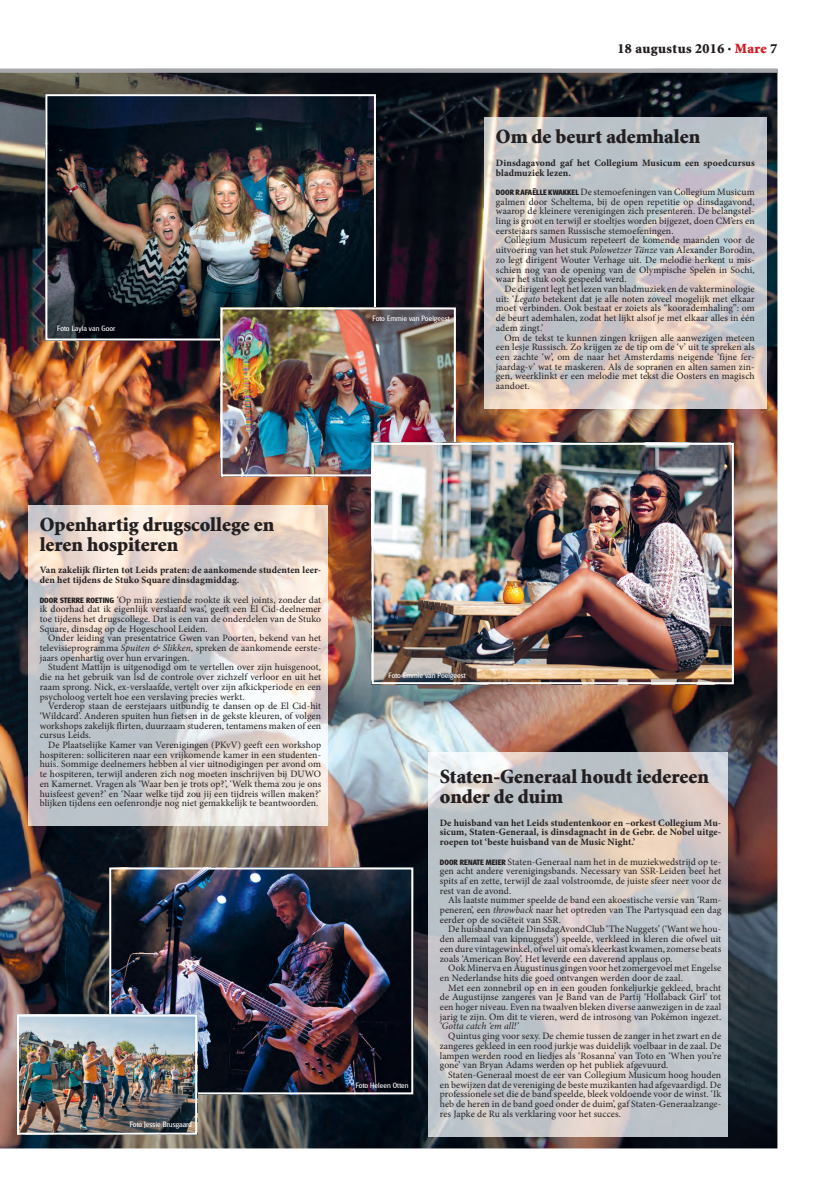
<style>
.page{position:relative;width:820px;height:1191px;background:#fff}
.page>*{position:absolute;margin:0;border:0;box-sizing:border-box;transform-origin:0 0}
.t1{font:900 20px/20px "Minion";color:#231f20}
.t2{font:900 14px "Minion";letter-spacing:.03em;color:#231f20}
.t3{font:9.7px/9.7px "Minion Pro";letter-spacing:.01em;color:#231f20;text-align:justify}
.t4{font:700 9.7px/9.7px "Minion Pro";letter-spacing:.01em;color:#231f20}
.t5{font:italic 9.7px "Minion Pro";color:#231f20}
.t6{font:8px "Glasgow RR";letter-spacing:.005em;color:#fff}
.s1{color:#d2161e}
.s2{font-family:"Glasgow RR";font-weight:700;font-size:8px}
.s3{font-style:italic}
</style>
<div class="page">
<img style="left:0;top:73px;width:777px;height:1075px">
<img style="left:48px;top:97px;width:325px;height:240px">
<div style="left:45px;top:94px;width:331px;height:246px;border:2px solid #fff"></div>
<img style="left:223px;top:310px;width:229px;height:163px">
<div style="left:220px;top:307px;width:235px;height:169px;border:2px solid #fff"></div>
<img style="left:484px;top:117px;width:281px;height:291px">
<img style="left:28px;top:505px;width:299px;height:320px">
<img style="left:428px;top:753px;width:299px;height:383px">
<img style="left:374px;top:446px;width:356px;height:235px">
<div style="left:371px;top:443px;width:362px;height:241px;border:2px solid #fff"></div>
<img style="left:112px;top:870px;width:298px;height:221px">
<div style="left:109px;top:867px;width:304px;height:227px;border:2px solid #fff"></div>
<img style="left:20px;top:1017px;width:174px;height:114px">
<div style="left:17px;top:1014px;width:180px;height:120px;border:2px solid #fff"></div>
<svg style="left:0;top:69px;width:777px;height:4px;background:#a1a2a6"></svg>
<p class="t6" style="left:57px;top:324px;width:60px">Foto Layla van Goor</p>
<p class="t6" style="left:372px;top:314px;width:79px">Foto Emmie van Poelgeest</p>
<h2 class="t2" style="left:617px;top:42px;width:161px">18 augustus 2016 · <span class="s1">Mare</span> 7</h2>
<h1 class="t1" style="left:495px;top:127px;width:206px">Om de beurt ademhalen</h1>
<p class="t4" style="left:495px;top:158px;width:260px">Dinsdagavond gaf het Collegium Musicum een spoedcursus bladmuziek lezen.</p>
<p class="t3" style="left:495px;top:187px;width:260px"><span class="s2">DOOR RAFAËLLE KWAKKEL</span> De stemoefeningen van Collegium Musicum galmen door Scheltema, bij de open repetitie op dinsdagavond, waarop de kleinere verenigingen zich presenteren. De belangstel&shy;ling is groot en terwijl er stoeltjes worden bijgezet, doen CM’ers en eerstejaars samen Russische stemoefeningen.</p>
<p class="t3" style="left:495px;top:235px;width:260px;text-indent:9px">Collegium Musicum repeteert de komende maanden voor de uitvoering van het stuk <span class="s3">Polowetzer Tänze</span> van Alexander Borodin, zo legt dirigent Wouter Verhage uit. De melodie herkent u mis&shy;schien nog van de opening van de Olympische Spelen in Sochi, waar het stuk ook gespeeld werd.</p>
<p class="t3" style="left:495px;top:284px;width:260px;text-indent:9px">De dirigent legt het lezen van bladmuziek en de vakterminologie uit: ‘<span class="s3">Legato</span> betekent dat je alle noten zoveel mogelijk met elkaar moet verbinden. Ook bestaat er zoiets als “koorademhaling”: om de beurt ademhalen, zodat het lijkt alsof je met elkaar alles in één adem zingt.’</p>
<p class="t3" style="left:495px;top:332px;width:260px;text-indent:9px">Om de tekst te kunnen zingen krijgen alle aanwezigen meteen een lesje Russisch. Zo krijgen ze de tip om de ‘v’ uit te spreken als een zachte ‘w’, om de naar het Amsterdams neigende ‘fijne fer&shy;jaardag-v’ wat te maskeren. Als de sopranen en alten samen zin&shy;gen, weerklinkt er een melodie met tekst die Oosters en magisch aandoet.</p>
<h1 class="t1" style="left:40px;top:515px;width:236px">Openhartig drugscollege en leren hospiteren</h1>
<p class="t4" style="left:40px;top:565px;width:283px">Van zakelijk flirten tot Leids praten: de aankomende studenten leer&shy;den het tijdens de Stuko Square dinsdagmiddag.</p>
<p class="t3" style="left:40px;top:594px;width:283px"><span class="s2">DOOR STERRE ROETING</span> ‘Op mijn zestiende rookte ik veel joints, zonder dat ik doorhad dat ik eigenlijk verslaafd was’, geeft een El Cid-deelnemer toe tijdens het drugscollege. Dat is een van de onderdelen van de Stuko Square, dinsdag op de Hogeschool Leiden.</p>
<p class="t3" style="left:40px;top:633px;width:283px;text-indent:9px">Onder leiding van presentatrice Gwen van Poorten, bekend van het televisieprogramma <span class="s3">Spuiten &amp; Slikken</span>, spreken de aankomende eerste&shy;jaars openhartig over hun ervaringen.</p>
<p class="t3" style="left:40px;top:662px;width:283px;text-indent:9px">Student Mattijn is uitgenodigd om te vertellen over zijn huisgenoot, die na het gebruik van lsd de controle over zichzelf verloor en uit het raam sprong. Nick, ex-verslaafde, vertelt over zijn afkickperiode en een psycholoog vertelt hoe een verslaving precies werkt.</p>
<p class="t3" style="left:40px;top:701px;width:283px;text-indent:9px">Verderop staan de eerstejaars uitbundig te dansen op de El Cid-hit ‘Wildcard’. Anderen spuiten hun fietsen in de gekste kleuren, of volgen workshops zakelijk flirten, duurzaam studeren, tentamens maken of een cursus Leids.</p>
<p class="t3" style="left:40px;top:740px;width:283px;text-indent:9px">De Plaatselijke Kamer van Verenigingen (PKvV) geeft een workshop hospiteren: solliciteren naar een vrijkomende kamer in een studenten&shy;huis. Sommige deelnemers hebben al vier uitnodigingen per avond om te hospiteren, terwijl anderen zich nog moeten inschrijven bij DUWO en Kamernet. Vragen als ‘Waar ben je trots op?’, ‘Welk thema zou je ons huisfeest geven?’ en ‘Naar welke tijd zou jij een tijdreis willen maken?’ blijken tijdens een oefenrondje nog niet gemakkelijk te beantwoorden.</p>
<p class="t6" style="left:130px;top:1119px;width:64px">Foto Jessie Brusgaard</p>
<p class="t6" style="left:388px;top:671px;width:79px">Foto Emmie van Poelgeest</p>
<p class="t6" style="left:355px;top:1080px;width:54px">Foto Heleen Otten</p>
<h1 class="t1" style="left:439px;top:767px;width:270px">Staten-Generaal houdt iedereen onder de duim</h1>
<p class="t4" style="left:439px;top:817px;width:283px;text-align:justify">De huisband van het Leids studentenkoor en –orkest Collegium Mu&shy;sicum, Staten-Generaal, is dinsdagnacht in de Gebr. de Nobel uitge&shy;roepen tot ‘beste huisband van de Music Night.’</p>
<p class="t3" style="left:439px;top:856px;width:283px"><span class="s2">DOOR RENATE MEIER</span> Staten-Generaal nam het in de muziekwedstrijd op te&shy;gen acht andere verenigingsbands. Necessary van SSR-Leiden beet het spits af en zette, terwijl de zaal volstroomde, de juiste sfeer neer voor de rest van de avond.</p>
<p class="t3" style="left:439px;top:895px;width:283px;text-indent:9px">Als laatste nummer speelde de band een akoestische versie van ‘Ram&shy;peneren’, een <span class="s3">throwback</span> naar het optreden van The Partysquad een dag eerder op de sociëteit van SSR.</p>
<p class="t3" style="left:439px;top:924px;width:283px;text-indent:9px">De huisband van de DinsdagAvondClub ‘The Nuggets’ (‘Want we hou&shy;den allemaal van kipnuggets’) speelde, verkleed in kleren die ofwel uit een dure vintagewinkel, ofwel uit oma’s kleerkast kwamen, zomerse beats zoals ‘American Boy’. Het leverde een daverend applaus op.</p>
<p class="t3" style="left:439px;top:963px;width:283px;text-indent:9px">Ook Minerva en Augustinus gingen voor het zomergevoel met Engelse en Nederlandse hits die goed ontvangen werden door de zaal.</p>
<p class="t3" style="left:439px;top:982px;width:283px;text-indent:9px">Met een zonnebril op en in een gouden fonkeljurkje gekleed, bracht de Augustijnse zangeres van Je Band van de Partij ‘Hollaback Girl’ tot een hoger niveau. Even na twaalven bleken diverse aanwezigen in de zaal jarig te zijn. Om dit te vieren, werd de introsong van Pokémon ingezet.</p>
<p class="t5" style="left:439px;top:1019px;width:80px">‘Gotta catch ‘em all!’</p>
<p class="t3" style="left:439px;top:1031px;width:283px;text-indent:9px">Quintus ging voor sexy. De chemie tussen de zanger in het zwart en de zangeres gekleed in een rood jurkje was duidelijk voelbaar in de zaal. De lampen werden rood en liedjes als ‘Rosanna’ van Toto en ‘When you’re gone’ van Bryan Adams werden op het publiek afgevuurd.</p>
<p class="t3" style="left:439px;top:1070px;width:283px;text-indent:9px">Staten-Generaal moest de eer van Collegium Musicum hoog houden en bewijzen dat de vereniging de beste muzikanten had afgevaardigd. De professionele set die de band speelde, bleek voldoende voor de winst. ‘Ik heb de heren in de band goed onder de duim’, gaf Staten-Generaalzange&shy;res Japke de Ru als verklaring voor het succes.</p>
</div>
